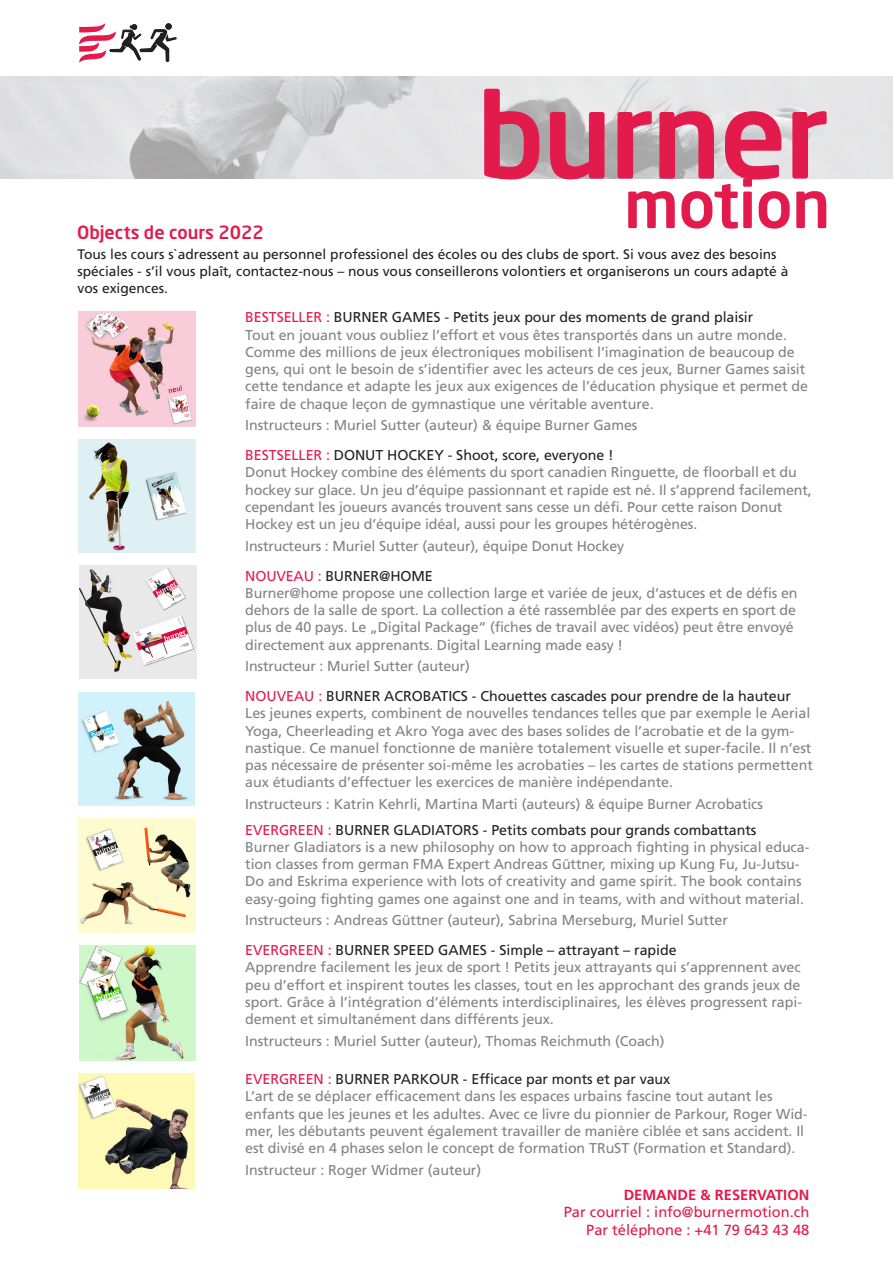
<style>
.page{position:relative;width:893px;height:1263px;background:#fff}
.page>*{position:absolute;margin:0;border:0;box-sizing:border-box;transform-origin:0 0}
.t1{font:500 118.05px "Neo Sans Std";letter-spacing:-.02em;color:#e31a4c}
.t2{font:500 64.8px "Neo Sans Std";letter-spacing:-.01em;color:#e31a4c}
.t3{font:500 18px "Neo Sans Std";color:#e31a4c}
.t4{font:14.7px "Frutiger";color:#e31a4c}
.t5{font:700 14.7px "Frutiger";color:#e31a4c}
.t6{font:14.25px/17.2px "Frutiger";letter-spacing:-.005em;color:#808285}
.t7{font:14.25px "Frutiger";letter-spacing:-.005em;color:#231f20}
.t8{font:13.8px/17.2px "Frutiger";color:#231f20}
.s1{color:#e31a4c}
</style>
<div class="page">
<svg style="left:79px;top:23px;width:98px;height:40px"></svg>
<img style="left:0;top:77px;width:893px;height:102px">
<img style="left:78px;top:692px;width:117px;height:113px">
<img style="left:78px;top:819px;width:117px;height:113px">
<img style="left:79px;top:311px;width:116px;height:115px">
<img style="left:78px;top:439px;width:117px;height:113px">
<img style="left:79px;top:946px;width:116px;height:114px">
<img style="left:78px;top:1073px;width:117px;height:115px">
<img style="left:79px;top:565px;width:117px;height:114px">
<p class="t3" style="left:77px;top:221px;width:188px">Objects de cours 2022</p>
<p class="t1" style="left:476px;top:61px;width:354px">burner</p>
<p class="t2" style="left:624px;top:163px;width:208px">motion</p>
<p class="t8" style="left:77px;top:245px;width:712px">Tous les cours s`adressent au personnel professionel des écoles ou des clubs de sport. Si vous avez des besoins spéciales - s’il vous plaît, contactez-nous – nous vous conseillerons volontiers et organiserons un cours adapté à vos exigences.</p>
<p class="t7" style="left:245px;top:309px;width:509px"><span class="s1">BESTSELLER :</span> BURNER GAMES - Petits jeux pour des moments de grand plaisir</p>
<p class="t6" style="left:245px;top:326px;width:564px">Tout en jouant vous oubliez l’effort et vous êtes transportés dans un autre monde.<br>Comme des millions de jeux électroniques mobilisent l’imagination de beaucoup de gens, qui ont le besoin de s’identifier avec les acteurs de ces jeux, Burner Games saisit cette tendance et adapte les jeux aux exigences de l’éducation physique et permet de faire de chaque leçon de gymnastique une véritable aventure.</p>
<p class="t6" style="left:245px;top:416px;width:394px">Instructeurs : Muriel Sutter (auteur) &amp; équipe Burner Games</p>
<p class="t7" style="left:245px;top:447px;width:370px"><span class="s1">BESTSELLER :</span> DONUT HOCKEY - Shoot, score, everyone !</p>
<p class="t6" style="left:245px;top:464px;width:568px">Donut Hockey combine des éléments du sport canadien Ringuette, de floorball et du hockey sur glace. Un jeu d’équipe passionnant et rapide est né. Il s’apprend facilement, cependant les joueurs avancés trouvent sans cesse un défi. Pour cette raison Donut Hockey est un jeu d’équipe idéal, aussi pour les groupes hétérogènes.</p>
<p class="t6" style="left:245px;top:537px;width:381px">Instructeurs : Muriel Sutter (auteur), équipe Donut Hockey</p>
<p class="t7" style="left:245px;top:567px;width:189px"><span class="s1">NOUVEAU :</span> BURNER@HOME</p>
<p class="t6" style="left:245px;top:584px;width:554px">Burner@home propose une collection large et variée de jeux, d‘astuces et de défis en dehors de la salle de sport. La collection a été rassemblée par des experts en sport de plus de 40 pays. Le „Digital Package“ (fiches de travail avec vidéos) peut être envoyé directement aux apprenants. Digital Learning made easy !</p>
<p class="t6" style="left:245px;top:657px;width:226px">Instructeur : Muriel Sutter (auteur)</p>
<p class="t7" style="left:245px;top:688px;width:547px"><span class="s1">NOUVEAU :</span> BURNER ACROBATICS - Chouettes cascades pour prendre de la hauteur</p>
<p class="t6" style="left:245px;top:705px;width:569px">Les jeunes experts, combinent de nouvelles tendances telles que par exemple le Aerial Yoga, Cheerleading et Akro Yoga avec des bases solides de l’acrobatie et de la gym&shy;nastique. Ce manuel fonctionne de manière totalement visuelle et super-facile. Il n’est pas nécessaire de présenter soi-même les acrobaties – les cartes de stations permettent aux étudiants d’effectuer les exercices de manière indépendante.</p>
<p class="t6" style="left:245px;top:795px;width:519px">Instructeurs : Katrin Kehrli, Martina Marti (auteurs) &amp; équipe Burner Acrobatics</p>
<p class="t7" style="left:245px;top:821px;width:513px"><span class="s1">EVERGREEN :</span> BURNER GLADIATORS - Petits combats pour grands combattants</p>
<p class="t6" style="left:245px;top:838px;width:566px">Burner Gladiators is a new philosophy on how to approach fighting in physical educa&shy;tion classes from german FMA Expert Andreas Güttner, mixing up Kung Fu, Ju-Jutsu-Do and Eskrima experience with lots of creativity and game spirit. The book contains easy-going fighting games one against one and in teams, with and without material.</p>
<p class="t6" style="left:245px;top:911px;width:484px">Instructeurs : Andreas Güttner (auteur), Sabrina Merseburg, Muriel Sutter</p>
<p class="t7" style="left:245px;top:942px;width:433px"><span class="s1">EVERGREEN :</span> BURNER SPEED GAMES - Simple – attrayant – rapide</p>
<p class="t6" style="left:245px;top:959px;width:558px">Apprendre facilement les jeux de sport ! Petits jeux attrayants qui s’apprennent avec peu d’effort et inspirent toutes les classes, tout en les approchant des grands jeux de sport. Grâce à l’intégration d’éléments interdisciplinaires, les élèves progressent rapi&shy;dement et simultanément dans différents jeux.</p>
<p class="t6" style="left:245px;top:1032px;width:421px">Instructeurs : Muriel Sutter (auteur), Thomas Reichmuth (Coach)</p>
<p class="t7" style="left:245px;top:1071px;width:427px"><span class="s1">EVERGREEN :</span> BURNER PARKOUR - Efficace par monts et par vaux</p>
<p class="t6" style="left:245px;top:1088px;width:564px">L’art de se déplacer efficacement dans les espaces urbains fascine tout autant les enfants que les jeunes et les adultes. Avec ce livre du pionnier de Parkour, Roger Wid&shy;mer, les débutants peuvent également travailler de manière ciblée et sans accident. Il est divisé en 4 phases selon le concept de formation TRuST (Formation et Standard).</p>
<p class="t6" style="left:245px;top:1161px;width:237px">Instructeur : Roger Widmer (auteur)</p>
<p class="t5" style="left:624px;top:1186px;width:187px">DEMANDE &amp; RESERVATION</p>
<p class="t4" style="left:564px;top:1203px;width:247px">Par courriel : info@burnermotion.ch</p>
<p class="t4" style="left:586px;top:1221px;width:225px">Par téléphone : +41 79 643 43 48</p>
</div>
